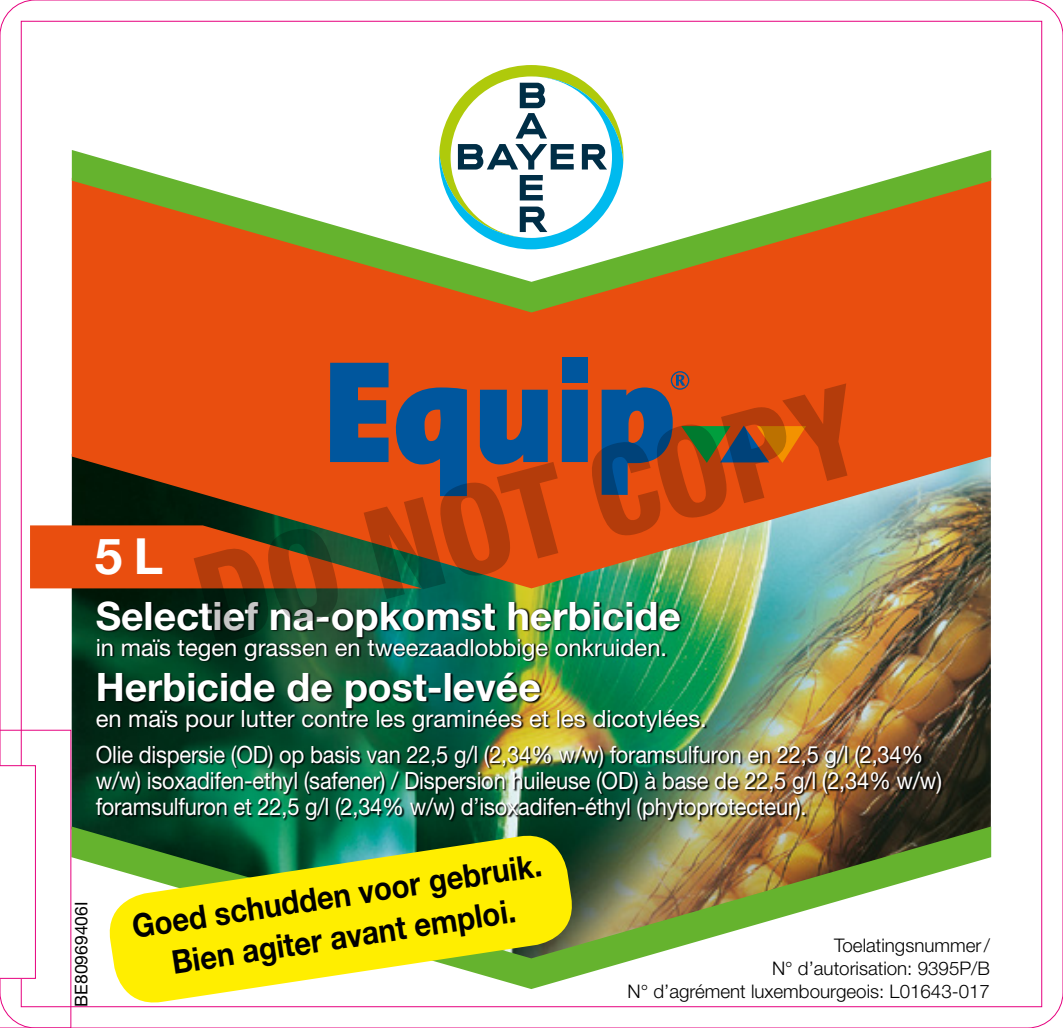
<style>
.page{position:relative;width:1063px;height:1028px;background:#fff}
.page>*{position:absolute;margin:0;border:0;box-sizing:border-box;transform-origin:0 0}
.t1{font:700 49.5px "Helvetica Neue";color:#fff}
.t2{font:700 39.25px "Helvetica Neue LT Std";color:#fff}
.t3{font:700 32.75px "Helvetica Neue LT Std";color:#000;scale:.9 1}
.t4{font:23.75px/36.8px "Helvetica Neue LT Std";letter-spacing:-.01em;color:#fff}
.t5{font:23.75px/26px "Helvetica Neue LT Std";letter-spacing:-.01em;color:#fff;scale:.92 1}
.t6{font:300 18.75px/22.5px "Helvetica Neue LT Std";color:#000;text-align:right}
.t7{font:17.5px "Helvetica Neue LT Std";color:#000}
</style>
<div class="page">
<svg style="left:439px;top:65px;width:184px;height:85px"></svg>
<img style="left:72px;top:588px;width:919px;height:238px">
<img style="left:71px;top:826px;width:920px;height:163px">
<img style="left:72px;top:312px;width:919px;height:276px">
<svg style="left:72px;top:150px;width:919px;height:162px"></svg>
<div style="left:562px;top:390px;width:26px;height:72px;background:#00569d"></div>
<div style="left:562px;top:357px;width:26px;height:25px;background:#00569d"></div>
<svg style="left:104px;top:830px;width:474px;height:178px;fill:#fe0"></svg>
<svg style="left:0;top:730px;width:71px;height:298px"></svg>
<img style="left:96px;top:601px;width:848px;height:221px">
<svg style="left:30px;top:363px;width:528px;height:281px;background:#8f5331"></svg>
<svg style="left:586px;top:371px;width:261px;height:170px;background:#af552f"></svg>
<h1 class="t1" style="left:95px;top:517px;width:70px">5L</h1>
<h2 class="t2" style="left:96px;top:591px;width:587px">Selectief na-opkomst herbicide</h2>
<p class="t4" style="left:96px;top:629px;width:573px">in maïs tegen grassen en tweezaadlobbige onkruiden.</p>
<h2 class="t2" style="left:96px;top:662px;width:447px">Herbicide de post-levée</h2>
<p class="t4" style="left:96px;top:699px;width:829px">en maïs pour lutter contre les graminées et les dicotylées.<br>Olie dispersie (OD) op basis van 22,5 g/l (2,34% w/w) foramsulfuron en 22,5 g/l (2,34%</p>
<p class="t5" style="left:96px;top:767px;width:921px">w/w) isoxadifen-ethyl (safener) / Dispersion huileuse (OD) à base de 22,5 g/l (2,34% w/w) foramsulfuron et 22,5 g/l (2,34% w/w) d’isoxadifen-éthyl (phytoprotecteur).</p>
<p class="t7" style="left:71px;top:1006px;width:107px;rotate:-90deg">BE80969406I</p>
<h3 class="t3" style="left:129px;top:908px;width:461px;rotate:-9deg">Goed schudden voor gebruik.</h3>
<h3 class="t3" style="left:169px;top:943px;width:388px;rotate:-9deg">Bien agiter avant emploi.</h3>
<p class="t6" style="left:628px;top:934px;width:364px">Toelatingsnummer/<br>N° d’autorisation: 9395P/B<br>N° d’agrément luxembourgeois: L01643-017</p>
</div>
